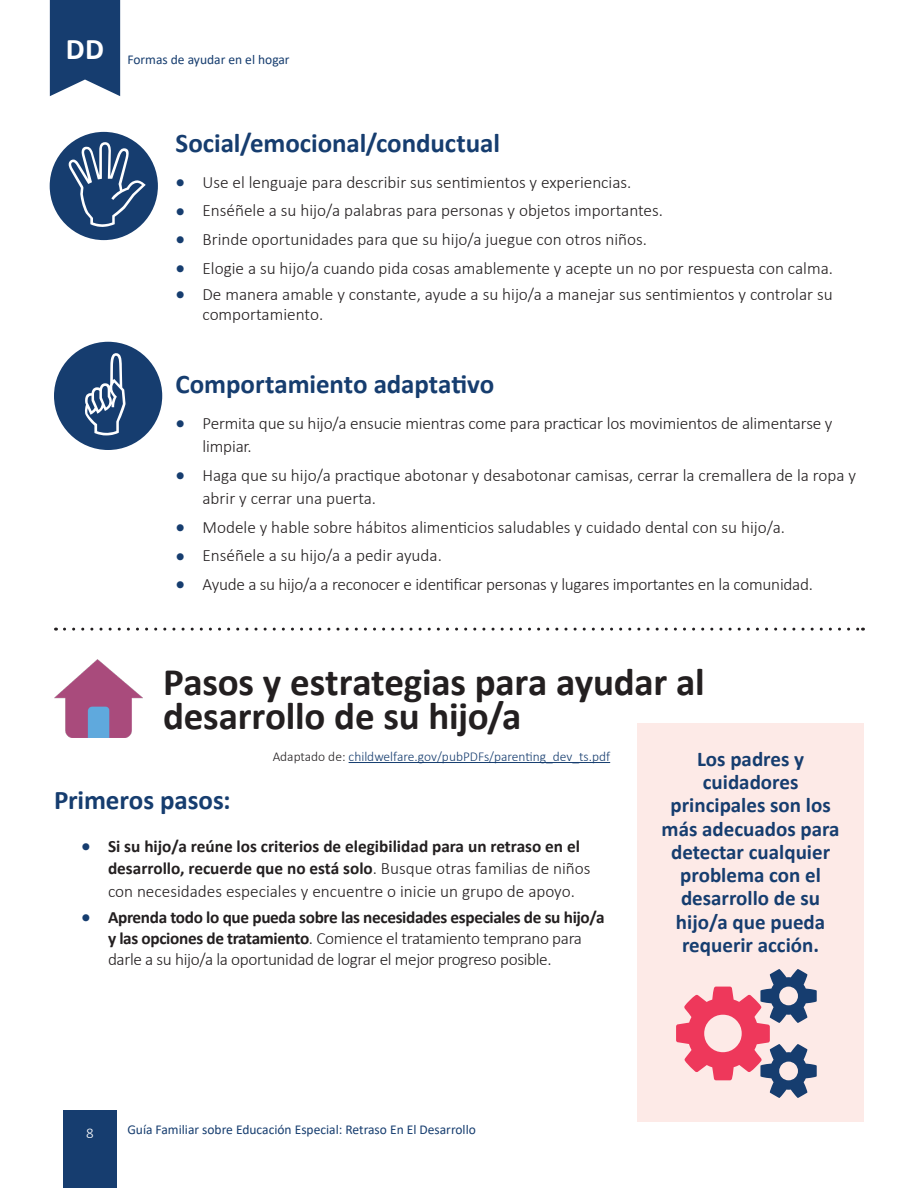
<style>
.page{position:relative;width:918px;height:1188px;background:#fff}
.page>*{position:absolute;margin:0;border:0;box-sizing:border-box;transform-origin:0 0}
.t1{font:700 39px/34.5px "Calibri";letter-spacing:-.005em;color:#231f20}
.t2{font:700 30px "Calibri";color:#fff}
.h4-ways2help{font:700 27px "Calibri";letter-spacing:-.005em;color:#163d6f}
.pull_quote_no_border{font:700 21px/23.2px "Calibri";color:#163d6f;text-align:center}
.t3{font:300 17.25px/23.2px "Calibri";color:#231f20}
.t4{font:300 17.25px/21px "Calibri";letter-spacing:-.02em;color:#231f20}
.t5{font:700 17.25px/22.5px "Calibri";color:#231f20}
.t6{font:300 15px "Calibri";color:#fff}
.t7{font:13.5px "Calibri";color:#163d6f}
.inline_reference{font:300 13.5px "Calibri";color:#163d6f}
.s1{font-weight:700;font-size:19.5px;color:#163d6f}
.s2{color:#231f20}
.s3{font-size:19.5px;color:#163d6f}
.s4{font-weight:300}
.s5{font-weight:700}
</style>
<div class="page">
<svg style="left:64px;top:628px;width:799px;height:3px"></svg>
<hr style="left:349px;top:762px;width:261px;height:1px;background:#163d6f">
<img style="left:54px;top:660px;width:89px;height:77px">
<div style="left:637px;top:723px;width:227px;height:399px;background:#fdeae7"></div>
<svg style="left:676px;top:969px;width:141px;height:129px"></svg>
<svg style="left:45px;top:127px;width:117px;height:118px;fill:#163d6f"></svg>
<div style="left:41px;top:123px;width:126px;height:126px;border:9px solid #fff;border-radius:50%"></div>
<svg style="left:69px;top:142px;width:77px;height:85px;background:#406089"></svg>
<div style="left:54px;top:342px;width:108px;height:108px;background:#163d6f;border-radius:50%"></div>
<svg style="left:85px;top:353px;width:41px;height:82px"></svg>
<svg style="left:50px;top:0;width:70px;height:96px;background:#294d7b"></svg>
<div style="left:63px;top:1111px;width:54px;height:77px;background:#163d6f"></div>
<h2 class="t2" style="left:66px;top:28px;width:40px">DD</h2>
<p class="t7" style="left:127px;top:50px;width:164px">Formas de ayudar en el hogar</p>
<p class="h4-ways2help" style="left:176px;top:124px;width:326px">Social/emocional/conductual</p>
<p class="t3" style="left:176px;top:170px;width:457px"><span class="s1">•</span> Use el lenguaje para describir sus sentimientos y experiencias.</p>
<p class="t3" style="left:176px;top:199px;width:489px"><span class="s1">•</span> Enséñele a su hijo/a palabras para personas y objetos importantes.</p>
<p class="t3" style="left:176px;top:227px;width:473px"><span class="s1">•</span> Brinde oportunidades para que su hijo/a juegue con otros niños.</p>
<p class="t3" style="left:176px;top:256px;width:659px"><span class="s1">•</span> Elogie a su hijo/a cuando pida cosas amablemente y acepte un no por respuesta con calma.</p>
<p class="t3" style="left:202px;top:283px;width:632px;line-height:20.7px;text-indent:-27px"><span class="s1">•</span> De manera amable y constante, ayude a su hijo/a a manejar sus sentimientos y controlar su comportamiento.</p>
<p class="h4-ways2help" style="left:176px;top:365px;width:320px">Comportamiento adaptativo</p>
<p class="t3" style="left:202px;top:411px;width:632px;text-indent:-27px"><span class="s1">•</span> Permita que su hijo/a ensucie mientras come para practicar los movimientos de alimentarse y limpiar.</p>
<p class="t3" style="left:202px;top:463px;width:655px;text-indent:-27px"><span class="s1">•</span> Haga que su hijo/a practique abotonar y desabotonar camisas, cerrar la cremallera de la ropa y abrir y cerrar una puerta.</p>
<p class="t3" style="left:176px;top:515px;width:611px"><span class="s1">•</span> Modele y hable sobre hábitos alimenticios saludables y cuidado dental con su hijo/a.</p>
<p class="t3" style="left:176px;top:544px;width:268px"><span class="s1">•</span> Enséñele a su hijo/a a pedir ayuda.</p>
<p class="t3" style="left:176px;top:572px;width:639px"><span class="s1">•</span> Ayude a su hijo/a a reconocer e identificar personas y lugares importantes en la comunidad.</p>
<p class="t1" style="left:163px;top:664px;width:543px">Pasos y estrategias para ayudar al desarrollo de su hijo/a</p>
<p class="inline_reference" style="left:273px;top:748px;width:339px"><span class="s2">Adaptado de:</span> childwelfare.gov/pubPDFs/parenting_dev_ts.pdf</p>
<p class="h4-ways2help" style="left:54px;top:781px;width:178px">Primeros pasos:</p>
<p class="t5" style="left:108px;top:834px;width:484px;text-indent:-27px"><span class="s3">•</span> Si su hijo/a reúne los criterios de elegibilidad para un retraso en el desarrollo, recuerde que no está solo<span class="s4">. Busque otras familias de niños con necesidades especiales y encuentre o inicie un grupo de apoyo.</span></p>
<p class="t4" style="left:108px;top:907px;width:498px;text-indent:-27px"><span class="s1">•</span> <span class="s5">Aprenda todo lo que pueda sobre las necesidades especiales de su hijo/a y las opciones de tratamiento</span>. Comience el tratamiento temprano para darle a su hijo/a la oportunidad de lograr el mejor progreso posible.</p>
<p class="pull_quote_no_border" style="left:662px;top:747px;width:179px">Los padres y cuidadores principales son los más adecuados para detectar cualquier problema con el desarrollo de su hijo/a que pueda requerir acción.</p>
<p class="t6" style="left:86px;top:1124px;width:9px">8</p>
<p class="t7" style="left:127px;top:1121px;width:350px">Guía Familiar sobre Educación Especial: Retraso En El Desarrollo</p>
</div>
